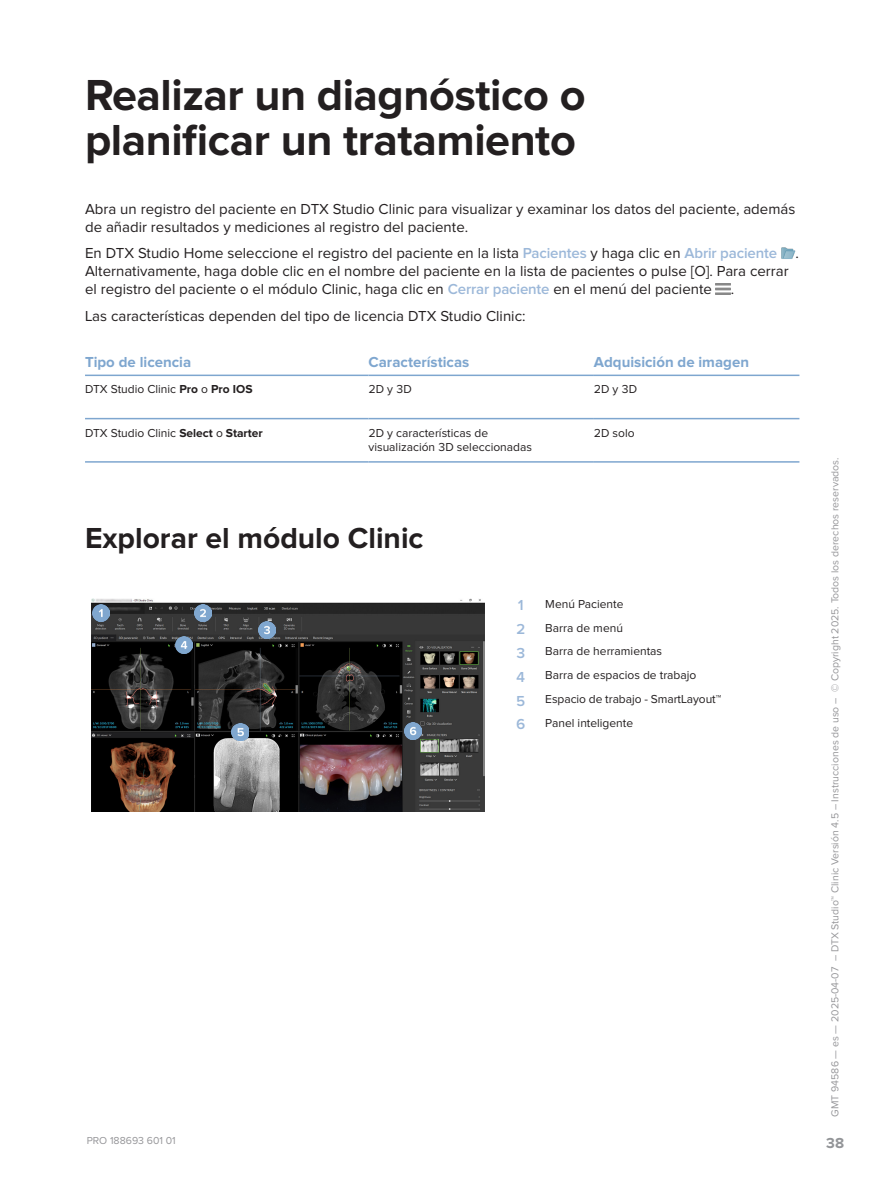
<style>
.page{position:relative;width:893px;height:1191px;background:#fff}
.page>*{position:absolute;margin:0;border:0;box-sizing:border-box;transform-origin:0 0}
.Header_1{font:700 45px/45px "Proxima Nova";letter-spacing:-.01em;color:#231f20}
.Header_2{font:700 30px "Proxima Nova";color:#231f20}
.Body{font:15px/18px "Proxima Nova";color:#231f20}
.Table_header_1{font:700 15px "Proxima Nova";color:#7ea6cf}
.Table_header_1-2{font:600 15px "Proxima Nova";color:#9cb8d9}
.t1{font:700 15px "Proxima Nova";color:#939598}
.Table_body{font:12px/14.4px "Proxima Nova";color:#231f20}
.t2{font:10.5px "Proxima Nova";color:#969699}
.s1{font-weight:600;color:#9cb8d9}
.s2{font-weight:700}
</style>
<div class="page">
<img style="left:781px;top:247px;width:14px;height:12px">
<img style="left:716px;top:284px;width:15px;height:10px">
<hr style="left:85px;top:374px;width:284px;height:2px;background:#7ea6cf">
<hr style="left:369px;top:374px;width:225px;height:2px;background:#7ea6cf">
<hr style="left:594px;top:374px;width:205px;height:2px;background:#7ea6cf">
<hr style="left:85px;top:418px;width:284px;height:1px;background:#7ea6cf">
<hr style="left:369px;top:418px;width:225px;height:1px;background:#7ea6cf">
<hr style="left:594px;top:418px;width:205px;height:1px;background:#7ea6cf">
<hr style="left:85px;top:461px;width:284px;height:1px;background:#7ea6cf">
<hr style="left:369px;top:461px;width:225px;height:1px;background:#7ea6cf">
<hr style="left:594px;top:461px;width:205px;height:1px;background:#7ea6cf">
<img style="left:91px;top:598px;width:394px;height:213px">
<img style="left:93px;top:604px;width:17px;height:17px">
<img style="left:194px;top:604px;width:17px;height:17px">
<img style="left:259px;top:621px;width:17px;height:17px">
<img style="left:175px;top:637px;width:17px;height:17px">
<img style="left:232px;top:723px;width:17px;height:17px">
<img style="left:405px;top:722px;width:17px;height:17px">
<p class="Header_1" style="left:85px;top:74px;width:502px">Realizar un diagnóstico o planificar un tratamiento</p>
<p class="Body" style="left:85px;top:200px;width:712px">Abra un registro del paciente en DTX Studio Clinic para visualizar y examinar los datos del paciente, además de añadir resultados y mediciones al registro del paciente.</p>
<p class="Body" style="left:85px;top:245px;width:715px">En DTX Studio Home seleccione el registro del paciente en la lista <span class="s1">Pacientes</span> y haga clic en <span class="s1">Abrir paciente</span> .<br>Alternativamente, haga doble clic en el nombre del paciente en la lista de pacientes o pulse [O]. Para cerrar el registro del paciente o el módulo Clinic, haga clic en <span class="s1">Cerrar paciente</span> en el menú del paciente</p>
<p class="Body" style="left:731px;top:281px;width:5px">.</p>
<p class="Body" style="left:85px;top:307px;width:442px">Las características dependen del tipo de licencia DTX Studio Clinic:</p>
<p class="Table_header_1" style="left:85px;top:355px;width:108px">Tipo de licencia</p>
<p class="Table_header_1" style="left:369px;top:355px;width:102px">Características</p>
<p class="Table_header_1" style="left:594px;top:355px;width:157px">Adquisición de imagen</p>
<p class="Table_body" style="left:85px;top:383px;width:169px">DTX Studio Clinic <span class="s2">Pro</span> o <span class="s2">Pro IOS</span></p>
<p class="Table_body" style="left:369px;top:383px;width:45px">2D y 3D</p>
<p class="Table_body" style="left:594px;top:383px;width:45px">2D y 3D</p>
<p class="Table_body" style="left:85px;top:426px;width:179px">DTX Studio Clinic <span class="s2">Select</span> o <span class="s2">Starter</span></p>
<p class="Table_body" style="left:369px;top:426px;width:165px">2D y características de visualización 3D seleccionadas</p>
<p class="Table_body" style="left:594px;top:426px;width:42px">2D solo</p>
<p class="Header_2" style="left:85px;top:524px;width:340px">Explorar el módulo Clinic</p>
<p class="Table_header_1-2" style="left:516px;top:598px;width:11px">1</p>
<p class="Table_body" style="left:545px;top:597px;width:80px">Menú Paciente</p>
<p class="Table_header_1-2" style="left:516px;top:622px;width:11px">2</p>
<p class="Table_body" style="left:545px;top:621px;width:79px">Barra de menú</p>
<p class="Table_header_1-2" style="left:516px;top:646px;width:11px">3</p>
<p class="Table_body" style="left:545px;top:645px;width:118px">Barra de herramientas</p>
<p class="Table_header_1-2" style="left:516px;top:670px;width:11px">4</p>
<p class="Table_body" style="left:545px;top:668px;width:153px">Barra de espacios de trabajo</p>
<p class="Table_header_1-2" style="left:516px;top:693px;width:11px">5</p>
<p class="Table_body" style="left:545px;top:692px;width:177px">Espacio de trabajo - SmartLayout™</p>
<p class="Table_header_1-2" style="left:516px;top:717px;width:11px">6</p>
<p class="Table_body" style="left:545px;top:716px;width:89px">Panel inteligente</p>
<p class="t2" style="left:87px;top:1135px;width:90px">PRO 188693 601 01</p>
<p class="t2" style="left:830px;top:1116px;width:661px;rotate:-90deg">GMT 94586 — es — 2025-04-07 – DTX Studio™ Clinic Versión 4.5 – Instrucciones de uso – © Copyright 2025. Todos los derechos reservados.</p>
<p class="t1" style="left:826px;top:1135px;width:19px">38</p>
</div>
